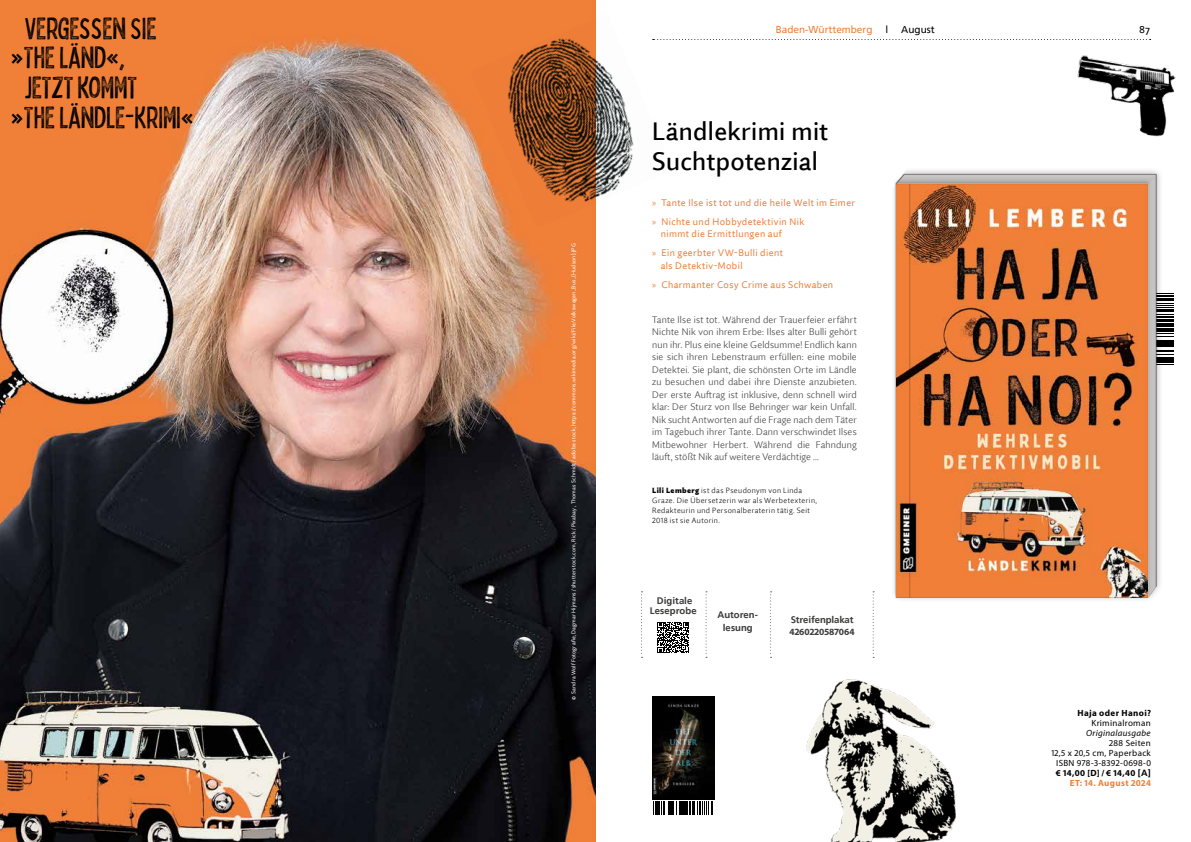
<style>
.page{position:relative;width:1191px;height:842px;background:#fff}
.page>*{position:absolute;margin:0;border:0;box-sizing:border-box;transform-origin:0 0}
.t1{font:condensed 30.2px "Bobby Rough";color:#000}
.t2{font:500 25px/30px "Quire Sans Pro";letter-spacing:.015em;color:#000}
.t3{font:10px "Frutiger Linotype";color:#ef8038}
.t4{font:10px "Frutiger Linotype";color:#000}
.t5{font:300 9.5px/12.5px "Quire Sans Pro";letter-spacing:.015em;color:#3c3c3b;text-align:justify}
.t6{font:9.5px/19px "Quire Sans Pro";letter-spacing:.045em;color:#ef8038}
.t7{font:700 9.5px/12.5px "Frutiger Linotype";letter-spacing:.005em;color:#3c3c3b;text-align:center}
.t8{font:700 9.5px "Myriad Pro";color:#3c3c3b}
.t9{font:9px/10px "Myriad Pro";letter-spacing:.035em;color:#000;text-align:right}
.t10{font:italic 9px "Myriad Pro";letter-spacing:.035em;color:#000}
.t11{font:700 9px "Myriad Pro";letter-spacing:.04em;color:#000}
.t12{font:300 7.5px/10px "Quire Sans Pro";letter-spacing:.055em;color:#000}
.t13{font:5.5px "Quire Sans Pro";letter-spacing:.03em;color:#fff}
.s1{font-family:"Myriad Pro"}
.s2{font-weight:900}
.s3{font-weight:700}
.s4{font-family:"Frutiger Linotype";font-weight:700}
.s5{font-weight:700;color:#ef8038}
</style>
<div class="page">
<svg style="left:673px;top:39px;width:477px;height:1px"></svg>
<svg style="left:1166px;top:303px;width:8px;height:62px"></svg>
<hr style="left:1156px;top:298px;width:18px;height:3px;background:#000">
<svg style="left:1166px;top:293px;width:8px;height:4px"></svg>
<img style="left:895px;top:170px;width:271px;height:430px">
<img style="left:652px;top:696px;width:62px;height:104px">
<svg style="left:653px;top:802px;width:60px;height:13px"></svg>
<div style="left:893px;top:179px;width:257px;height:418px;background:#000;opacity:.17"></div>
<img style="left:896px;top:185px;width:251px;height:412px">
<img style="left:0;top:1px;width:595px;height:841px">
<img style="left:806px;top:679px;width:150px;height:163px">
<img style="left:470px;top:14px;width:203px;height:214px">
<img style="left:1077px;top:55px;width:99px;height:82px">
<svg style="left:641px;top:591px;width:1px;height:67px"></svg>
<svg style="left:657px;top:622px;width:32px;height:31px"></svg>
<svg style="left:705px;top:591px;width:2px;height:67px"></svg>
<svg style="left:770px;top:591px;width:1px;height:67px"></svg>
<svg style="left:872px;top:591px;width:2px;height:67px"></svg>
<h1 class="t1" style="left:24px;top:9px;width:134px">VERGESSEN SIE</h1>
<h1 class="t1" style="left:11px;top:39px;width:116px">»THE LÄND«,</h1>
<h1 class="t1" style="left:24px;top:69px;width:114px">JETZT KOMMT</h1>
<h1 class="t1" style="left:11px;top:99px;width:184px">»THE LÄNDLE-KRIMI«</h1>
<p class="t13" style="left:570px;top:700px;width:458px;rotate:-90deg">© Sandra Wolf Fotografie, Dagmar Hijmans / shutterstock.com, Rick / Pixabay , Thomas Schmidt / adobe stock, https://commons.wikimedia.org/wiki/File:Volkswagen_Bus_(Hudson).JPG</p>
<p class="t4" style="left:885px;top:23px;width:4px">l</p>
<p class="t4" style="left:1139px;top:24px;width:12px">87</p>
<p class="t3" style="left:776px;top:23px;width:98px">Baden-Württemberg</p>
<p class="t4" style="left:901px;top:23px;width:35px">August</p>
<h2 class="t2" style="left:652px;top:116px;width:177px">Ländlekrimi mit<br>Suchtpotenzial</h2>
<p class="t6" style="left:652px;top:193px;width:204px"><span class="s1">»</span> Tante Ilse ist tot und die heile Welt im Eimer <span class="s1">»</span> Nichte und Hobbydetektivin Nik</p>
<p class="t6" style="left:652px;top:224px;width:132px;text-align:right">nimmt die Ermittlungen auf<br><span class="s1">»</span> Ein geerbter VW-Bulli dient</p>
<p class="t6" style="left:652px;top:256px;width:182px;text-indent:9px">als Detektiv-Mobil<br><span class="s1">»</span> Charmanter Cosy Crime aus Schwaben</p>
<p class="t5" style="left:652px;top:313px;width:206px">Tante Ilse ist tot. Während der Trauerfeier erfährt Nichte Nik von ihrem Erbe: Ilses alter Bulli gehört nun ihr. Plus eine kleine Geldsumme! Endlich kann sie sich ihren Lebenstraum erfüllen: eine mobile Detektei. Sie plant, die schönsten Orte im Ländle zu besuchen und dabei ihre Dienste anzubieten.<br>Der erste Auftrag ist inklusive, denn schnell wird klar: Der Sturz von Ilse Behringer war kein Unfall.<br>Nik sucht Antworten auf die Frage nach dem Täter im Tagebuch ihrer Tante. Dann verschwindet Ilses Mitbewohner Herbert. Während die Fahndung läuft, stößt Nik auf weitere Verdächtige …</p>
<p class="t12" style="left:652px;top:485px;width:166px"><span class="s2">Lili Lemberg</span> ist das Pseudonym von Linda Graze. Die Übersetzerin war als Werbetexterin, Redakteurin und Personalberaterin tätig. Seit 2018 ist sie Autorin.</p>
<p class="t7" style="left:650px;top:595px;width:48px;line-height:10px">Digitale<br>Leseprobe</p>
<p class="t7" style="left:717px;top:609px;width:42px">Autoren&shy;lesung</p>
<p class="t7" style="left:791px;top:613px;width:64px">Streifenplakat</p>
<p class="t8" style="left:789px;top:626px;width:67px">4260220587064</p>
<p class="t11" style="left:1077px;top:707px;width:75px">Haja oder Hanoi?</p>
<p class="t9" style="left:1091px;top:717px;width:61px">Kriminalroman</p>
<p class="t10" style="left:1086px;top:727px;width:66px">Originalausgabe</p>
<p class="t9" style="left:1051px;top:737px;width:101px">288 Seiten<br>12,5 x 20,5 cm, Paperback<br>ISBN 978-3-8392-0698-0 <span class="s3">€ 14,00 [D]/ € 14,40</span> <span class="s4">[A]<br></span><span class="s5">ET: 14. August 2024</span></p>
</div>
